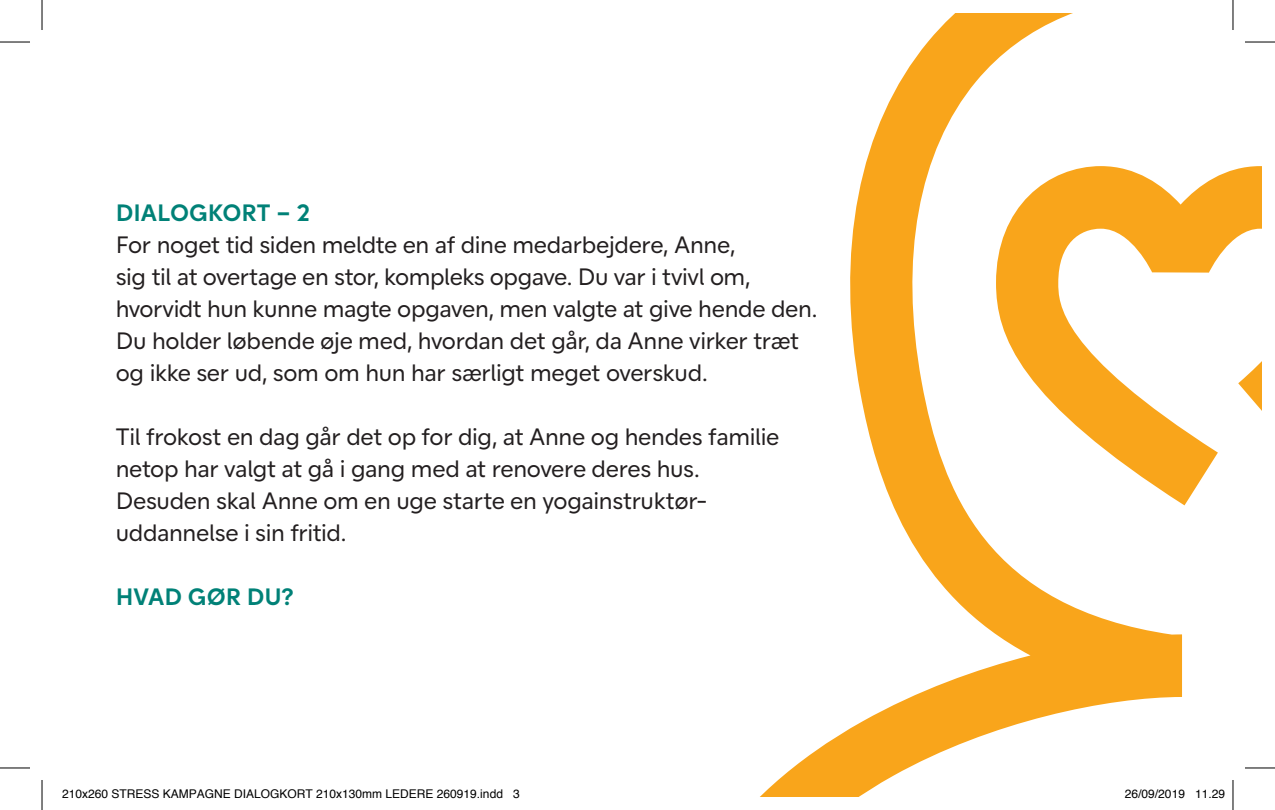
<style>
.page{position:relative;width:1275px;height:810px;background:#fff}
.page>*{position:absolute;margin:0;border:0;box-sizing:border-box;transform-origin:0 0}
.t1{font:24px/32px "Velliv";letter-spacing:-.015em;color:#231f20}
.t2{font:700 24px "Velliv";letter-spacing:-.005em;color:#008177}
.t3{font:12px "Helvetica";color:#000}
</style>
<div class="page">
<svg style="left:761px;top:14px;width:500px;height:782px"></svg>
<hr style="left:1245px;top:41px;width:30px;height:2px;background:#fff">
<hr style="left:1245px;top:766px;width:30px;height:3px;background:#fff">
<hr style="left:1231px;top:0;width:3px;height:30px;background:#fff">
<hr style="left:1231px;top:780px;width:3px;height:30px;background:#fff">
<hr style="left:0;top:42px;width:30px;height:1px;background:#000">
<hr style="left:1245px;top:42px;width:30px;height:1px;background:#000">
<hr style="left:0;top:767px;width:30px;height:1px;background:#000">
<hr style="left:1245px;top:767px;width:30px;height:1px;background:#000">
<hr style="left:42px;top:0;width:1px;height:30px;background:#000">
<hr style="left:42px;top:780px;width:1px;height:30px;background:#000">
<hr style="left:1232px;top:0;width:1px;height:30px;background:#000">
<hr style="left:1232px;top:780px;width:1px;height:30px;background:#000">
<svg style="left:1124px;top:788px;width:61px;height:8px"></svg>
<svg style="left:1195px;top:788px;width:30px;height:8px"></svg>
<p class="t2" style="left:116px;top:193px;width:196px">DIALOGKORT – 2</p>
<p class="t1" style="left:116px;top:229px;width:703px">For noget tid siden meldte en af dine medarbejdere, Anne,<br>sig til at overtage en stor, kompleks opgave. Du var i tvivl om, hvorvidt hun kunne magte opgaven, men valgte at give hende den.<br>Du holder løbende øje med, hvordan det går, da Anne virker træt og ikke ser ud, som om hun har særligt meget overskud.</p>
<p class="t1" style="left:116px;top:421px;width:665px">Til frokost en dag går det op for dig, at Anne og hendes familie netop har valgt at gå i gang med at renovere deres hus.<br>Desuden skal Anne om en uge starte en yogainstruktør&shy;uddannelse i sin fritid.</p>
<p class="t2" style="left:116px;top:577px;width:179px">HVAD GØR DU?</p>
<p class="t3" style="left:62px;top:784px;width:459px">210x260 STRESS KAMPAGNE DIALOGKORT 210x130mm LEDERE 260919.indd 3</p>
<p class="t3" style="left:1125px;top:784px;width:102px">26/09/2019 11.29</p>
</div>
